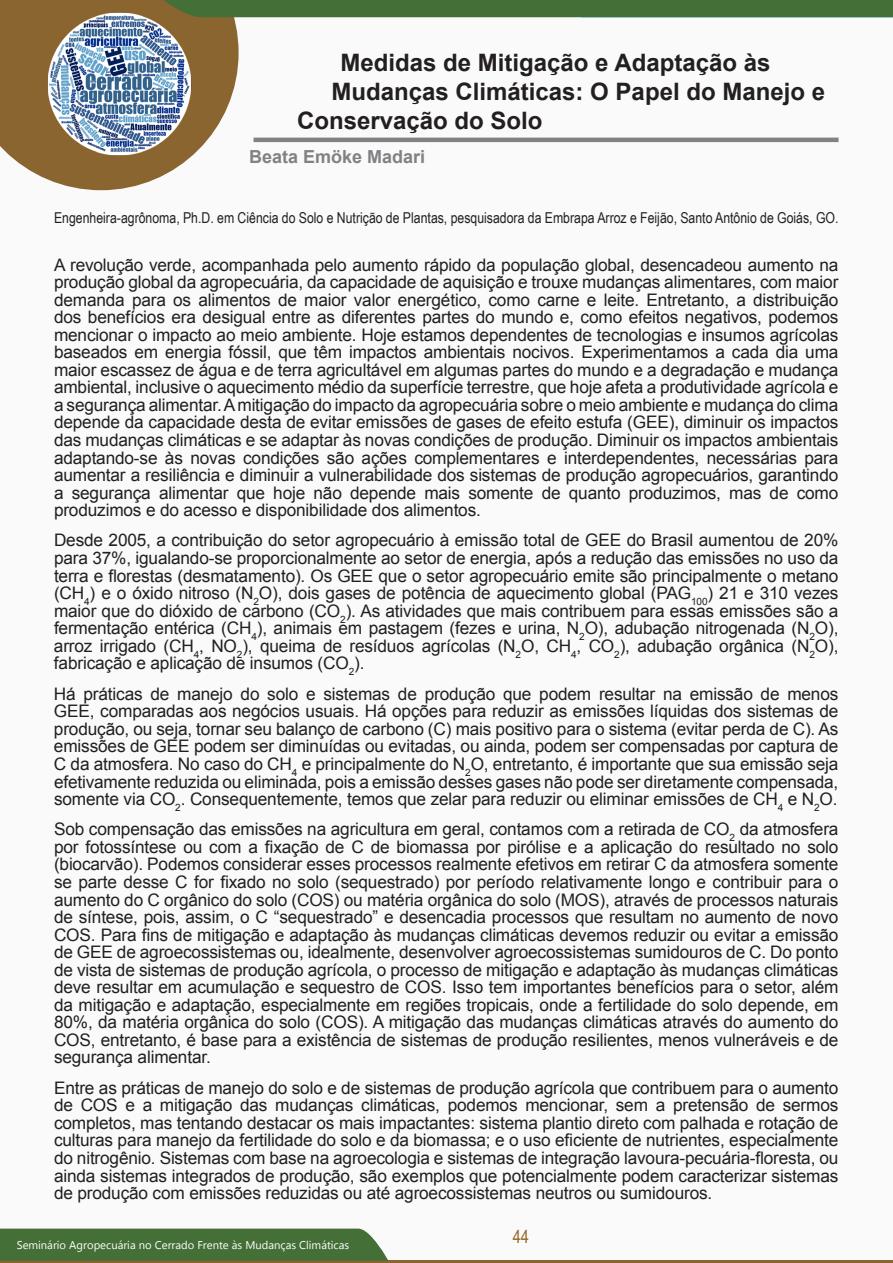
<style>
.page{position:relative;width:893px;height:1263px;background:#f9faf9}
.page>*{position:absolute;margin:0;border:0;box-sizing:border-box;transform-origin:0 0}
.t1{font:700 24px "Arial";color:#231f20}
.t2{font:700 18px "Arial";color:#808285}
.t3{font:18px "Arial Narrow";color:#936828}
.t4{font:17.25px/17.5px "Arial";letter-spacing:-.01em;color:#231f20;text-align:justify}
.t5{font:15px "Arial Narrow";color:#231f20}
.t6{font:11.25px "Microsoft New Tai Lue";color:#fff}
</style>
<div class="page">
<hr style="left:0;top:1261px;width:893px;height:2px;background:#8b6530">
<svg style="left:0;top:1228px;width:388px;height:33px;background:#4c753e"></svg>
<svg style="left:0;top:0;width:239px;height:190px;fill:#8b6530"></svg>
<div style="left:146px;top:0;width:747px;height:17px;background:#446f36"></div>
<img style="left:47px;top:12px;width:144px;height:144px">
<hr style="left:254px;top:138px;width:584px;height:4px;background:#808285">
<h1 class="t1" style="left:340px;top:47px;width:431px">Medidas de Mitigação e Adaptação às</h1>
<h1 class="t1" style="left:332px;top:76px;width:495px">Mudanças Climáticas: O Papel do Manejo e</h1>
<h1 class="t1" style="left:297px;top:105px;width:247px">Conservação do Solo</h1>
<p class="t2" style="left:249px;top:144px;width:178px">Beata Emöke Madari</p>
<p class="t5" style="left:54px;top:207px;width:786px">Engenheira-agrônoma, Ph.D. em Ciência do Solo e Nutrição de Plantas, pesquisadora da Embrapa Arroz e Feijão, Santo Antônio de Goiás, GO.</p>
<p class="t4" style="left:54px;top:256px;width:786px">A revolução verde, acompanhada pelo aumento rápido da população global, desencadeou aumento na produção global da agropecuária, da capacidade de aquisição e trouxe mudanças alimentares, com maior demanda para os alimentos de maior valor energético, como carne e leite. Entretanto, a distribuição dos benefícios era desigual entre as diferentes partes do mundo e, como efeitos negativos, podemos mencionar o impacto ao meio ambiente. Hoje estamos dependentes de tecnologias e insumos agrícolas baseados em energia fóssil, que têm impactos ambientais nocivos. Experimentamos a cada dia uma maior escassez de água e de terra agricultável em algumas partes do mundo e a degradação e mudança ambiental, inclusive o aquecimento médio da superfície terrestre, que hoje afeta a produtividade agrícola e a segurança alimentar. A mitigação do impacto da agropecuária sobre o meio ambiente e mudança do clima depende da capacidade desta de evitar emissões de gases de efeito estufa (GEE), diminuir os impactos das mudanças climáticas e se adaptar às novas condições de produção. Diminuir os impactos ambientais adaptando-se às novas condições são ações complementares e interdependentes, necessárias para aumentar a resiliência e diminuir a vulnerabilidade dos sistemas de produção agropecuários, garantindo a segurança alimentar que hoje não depende mais somente de quanto produzimos, mas de como produzimos e do acesso e disponibilidade dos alimentos.</p>
<p class="t4" style="left:54px;top:532px;width:786px">Desde 2005, a contribuição do setor agropecuário à emissão total de GEE do Brasil aumentou de 20% para 37%, igualando-se proporcionalmente ao setor de energia, após a redução das emissões no uso da terra e florestas (desmatamento). Os GEE que o setor agropecuário emite são principalmente o metano (CH<sub>4</sub>) e o óxido nitroso (N<sub>2</sub>O), dois gases de potência de aquecimento global (PAG<sub>100</sub>) 21 e 310 vezes maior que do dióxido de carbono (CO<sub>2</sub>). As atividades que mais contribuem para essas emissões são a fermentação entérica (CH<sub>4</sub>), animais em pastagem (fezes e urina, N<sub>2</sub>O), adubação nitrogenada (N<sub>2</sub>O), arroz irrigado (CH<sub>4</sub>, NO<sub>2</sub>), queima de resíduos agrícolas (N<sub>2</sub>O, CH<sub>4</sub>, CO<sub>2</sub>), adubação orgânica (N<sub>2</sub>O), fabricação e aplicação de insumos (CO<sub>2</sub>).</p>
<p class="t4" style="left:54px;top:685px;width:786px">Há práticas de manejo do solo e sistemas de produção que podem resultar na emissão de menos GEE, comparadas aos negócios usuais. Há opções para reduzir as emissões líquidas dos sistemas de produção, ou seja, tornar seu balanço de carbono (C) mais positivo para o sistema (evitar perda de C). As emissões de GEE podem ser diminuídas ou evitadas, ou ainda, podem ser compensadas por captura de C da atmosfera. No caso do CH<sub>4</sub> e principalmente do N<sub>2</sub>O, entretanto, é importante que sua emissão seja efetivamente reduzida ou eliminada, pois a emissão desses gases não pode ser diretamente compensada, somente via CO<sub>2</sub>. Consequentemente, temos que zelar para reduzir ou eliminar emissões de CH<sub>4</sub> e N<sub>2</sub>O.</p>
<p class="t4" style="left:54px;top:821px;width:786px">Sob compensação das emissões na agricultura em geral, contamos com a retirada de CO<sub>2</sub> da atmosfera por fotossíntese ou com a fixação de C de biomassa por pirólise e a aplicação do resultado no solo (biocarvão). Podemos considerar esses processos realmente efetivos em retirar C da atmosfera somente se parte desse C for fixado no solo (sequestrado) por período relativamente longo e contribuir para o aumento do C orgânico do solo (COS) ou matéria orgânica do solo (MOS), através de processos naturais de síntese, pois, assim, o C “sequestrado” e desencadia processos que resultam no aumento de novo COS. Para fins de mitigação e adaptação às mudanças climáticas devemos reduzir ou evitar a emissão de GEE de agroecossistemas ou, idealmente, desenvolver agroecossistemas sumidouros de C. Do ponto de vista de sistemas de produção agrícola, o processo de mitigação e adaptação às mudanças climáticas deve resultar em acumulação e sequestro de COS. Isso tem importantes benefícios para o setor, além da mitigação e adaptação, especialmente em regiões tropicais, onde a fertilidade do solo depende, em 80%, da matéria orgânica do solo (COS). A mitigação das mudanças climáticas através do aumento do COS, entretanto, é base para a existência de sistemas de produção resilientes, menos vulneráveis e de segurança alimentar.</p>
<p class="t4" style="left:54px;top:1079px;width:786px">Entre as práticas de manejo do solo e de sistemas de produção agrícola que contribuem para o aumento de COS e a mitigação das mudanças climáticas, podemos mencionar, sem a pretensão de sermos completos, mas tentando destacar os mais impactantes: sistema plantio direto com palhada e rotação de culturas para manejo da fertilidade do solo e da biomassa; e o uso eficiente de nutrientes, especialmente do nitrogênio. Sistemas com base na agroecologia e sistemas de integração lavoura-pecuária-floresta, ou ainda sistemas integrados de produção, são exemplos que potencialmente podem caracterizar sistemas de produção com emissões reduzidas ou até agroecossistemas neutros ou sumidouros.</p>
<p class="t6" style="left:17px;top:1238px;width:334px">Seminário Agropecuária no Cerrado Frente às Mudanças Climáticas</p>
<p class="t3" style="left:513px;top:1223px;width:18px">44</p>
</div>
